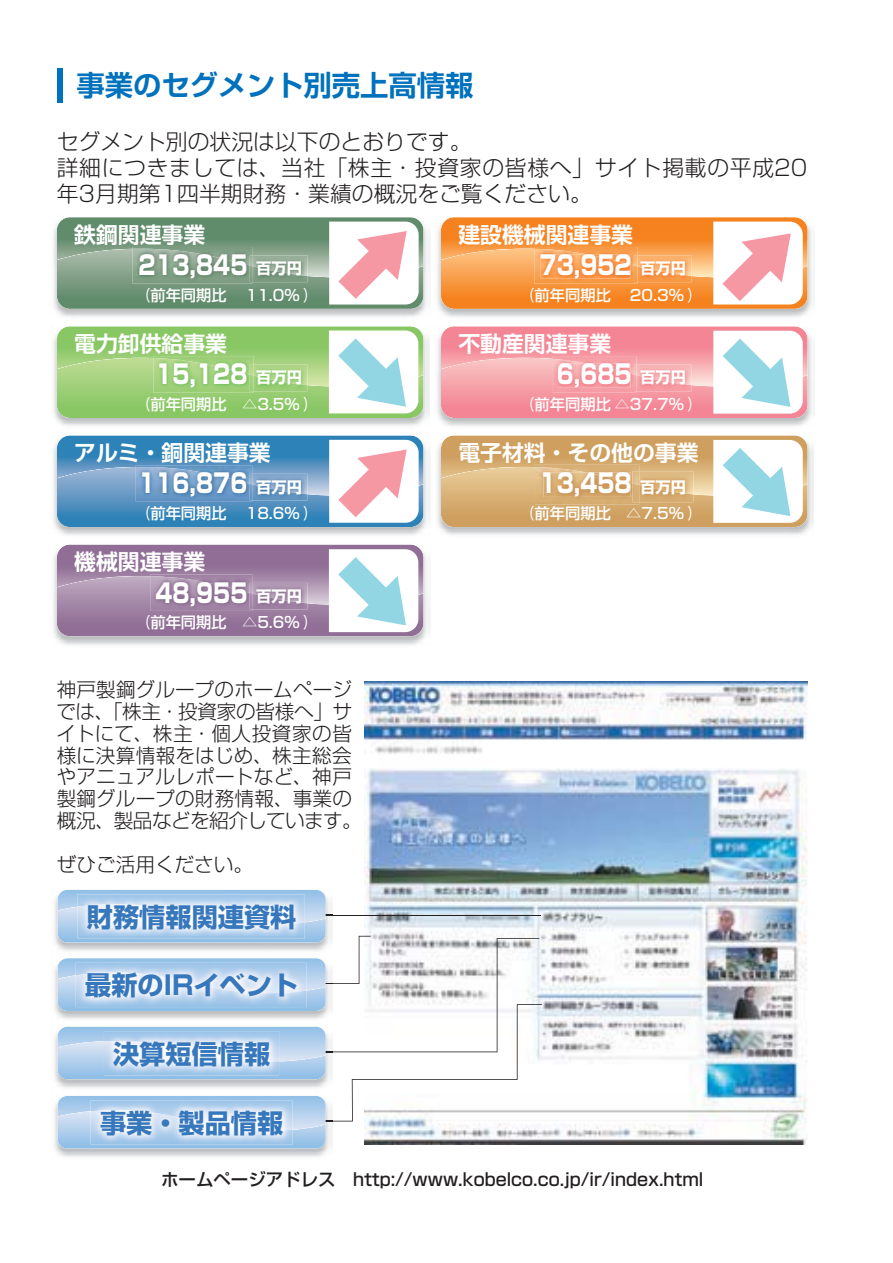
<style>
.page{position:relative;width:893px;height:1263px;background:#fff}
.page>*{position:absolute;margin:0;border:0;box-sizing:border-box;transform-origin:0 0}
.t1{font:28.35px "Shin Go Pr 5 De Bold 90 msp RKSJ H";color:#0071bc}
.t2{font:26.25px "Shin Go Pr 5 Heavy 90 msp RKSJ H";color:#fff;scale:.8 1}
.t3{font:26.25px "Shin Go Pr 5 Bold 90 msp RKSJ H";color:#3777bc}
.t4{font:21.75px/26.2px "Shin Go Pr 5 Light 90 msp RKSJ H";color:#231f20}
.t5{font:21.75px "Shin Go Pr 5 De Bold 90 msp RKSJ H";color:#fff}
.t6{font:19.65px/21.8px "Shin Go Pr 5 Light 90 msp RKSJ H";color:#231f20}
.t7{font:17.4px "Shin Go Pr 5 Medium 90 msp RKSJ H";color:#231f20}
.t8{font:15.3px "Shin Go Pr 5 Medium 90 msp RKSJ H";color:#fff;scale:.7 1}
.t9{font:15.3px "Shin Go Pr 5 Medium 90 msp RKSJ H";color:#fff}
.s1{font-family:"Shin Go Pr 5 Bold 90 msp RKSJ H";font-size:15.3px}
</style>
<div class="page">
<hr style="left:62px;top:68px;width:1px;height:35px;background:#0071bc">
<hr style="left:57px;top:68px;width:3px;height:35px;background:#0071bc">
<img style="left:364px;top:681px;width:443px;height:463px">
<img style="left:54px;top:896px;width:4px;height:187px">
<img style="left:437px;top:333px;width:378px;height:93px">
<img style="left:437px;top:442px;width:377px;height:93px">
<img style="left:437px;top:224px;width:378px;height:93px">
<img style="left:53px;top:544px;width:377px;height:101px">
<img style="left:53px;top:443px;width:377px;height:92px">
<img style="left:53px;top:334px;width:377px;height:92px">
<img style="left:53px;top:225px;width:377px;height:92px">
<svg style="left:57px;top:217px;width:366px;height:92px;background:#92a792"></svg>
<svg style="left:57px;top:435px;width:366px;height:92px;background:#75a1c6"></svg>
<svg style="left:441px;top:217px;width:366px;height:92px;background:#f7a360"></svg>
<svg style="left:441px;top:326px;width:366px;height:92px;background:#efa9b2"></svg>
<img style="left:54px;top:1102px;width:274px;height:55px">
<svg style="left:58px;top:890px;width:484px;height:259px"></svg>
<img style="left:91px;top:1110px;width:201px;height:21px">
<svg style="left:441px;top:435px;width:366px;height:92px;background:#d6b98b"></svg>
<svg style="left:57px;top:545px;width:366px;height:91px"></svg>
<svg style="left:57px;top:326px;width:366px;height:92px"></svg>
<h1 class="t1" style="left:76px;top:74px;width:399px">事業のセグメント別売上高情報</h1>
<p class="t4" style="left:57px;top:131px;width:752px">セグメント別の状況は以下のとおりです。<br>詳細につきましては、当社「株主・投資家の皆様へ」サイト掲載の平成20年3月期第1四半期財務・業績の概況をご覧ください。</p>
<p class="t5" style="left:74px;top:227px;width:132px">鉄鋼関連事業</p>
<h2 class="t2" style="left:138px;top:255px;width:206px">213,845 <span class="s1">百万円</span></h2>
<p class="t8" style="left:140px;top:289px;width:235px">（前年同期比　　　　　</p>
<p class="t9" style="left:246px;top:289px;width:70px">11.0％）</p>
<p class="t5" style="left:74px;top:336px;width:154px">電力卸供給事業</p>
<h2 class="t2" style="left:155px;top:365px;width:185px">15,128 <span class="s1">百万円</span></h2>
<p class="t8" style="left:140px;top:398px;width:235px">（前年同期比　　　　　</p>
<p class="t9" style="left:242px;top:398px;width:73px">△3.5％）</p>
<p class="t5" style="left:74px;top:445px;width:198px">アルミ・銅関連事業</p>
<h2 class="t2" style="left:138px;top:474px;width:206px">116,876 <span class="s1">百万円</span></h2>
<p class="t8" style="left:140px;top:507px;width:235px">（前年同期比　　　　　</p>
<p class="t9" style="left:246px;top:507px;width:70px">18.6％）</p>
<p class="t5" style="left:74px;top:554px;width:132px">機械関連事業</p>
<h2 class="t2" style="left:155px;top:583px;width:185px">48,955 <span class="s1">百万円</span></h2>
<p class="t8" style="left:140px;top:616px;width:235px">（前年同期比　　　　　</p>
<p class="t9" style="left:242px;top:616px;width:73px">△5.6％）</p>
<p class="t6" style="left:57px;top:682px;width:307px">神戸製鋼グループのホームページでは、「株主・投資家の皆様へ」サイトにて、株主・個人投資家の皆様に決算情報をはじめ、株主総会やアニュアルレポートなど、神戸製鋼グループの財務情報、事業の概況、製品などを紹介しています。</p>
<p class="t6" style="left:57px;top:856px;width:198px">ぜひご活用ください。</p>
<h2 class="t3" style="left:87px;top:907px;width:211px">財務情報関連資料</h2>
<h2 class="t3" style="left:85px;top:976px;width:214px">最新のIRイベント</h2>
<h2 class="t3" style="left:113px;top:1044px;width:159px">決算短信情報</h2>
<h2 class="t3" style="left:100px;top:1113px;width:185px">事業・製品情報</h2>
<p class="t5" style="left:458px;top:227px;width:176px">建設機械関連事業</p>
<h2 class="t2" style="left:539px;top:255px;width:185px">73,952 <span class="s1">百万円</span></h2>
<p class="t8" style="left:524px;top:289px;width:235px">（前年同期比　　　　　</p>
<p class="t9" style="left:630px;top:289px;width:70px">20.3％）</p>
<p class="t5" style="left:458px;top:336px;width:154px">不動産関連事業</p>
<h2 class="t2" style="left:557px;top:365px;width:163px">6,685 <span class="s1">百万円</span></h2>
<p class="t8" style="left:524px;top:398px;width:235px">（前年同期比　　　　　</p>
<p class="t9" style="left:615px;top:398px;width:85px">△37.7％）</p>
<p class="t5" style="left:458px;top:445px;width:242px">電子材料・その他の事業</p>
<h2 class="t2" style="left:539px;top:474px;width:185px">13,458 <span class="s1">百万円</span></h2>
<p class="t8" style="left:524px;top:507px;width:235px">（前年同期比　　　　　</p>
<p class="t9" style="left:626px;top:507px;width:73px">△7.5％）</p>
<p class="t7" style="left:161px;top:1173px;width:544px">ホームページアドレス　http://www.kobelco.co.jp/ir/index.html</p>
</div>
